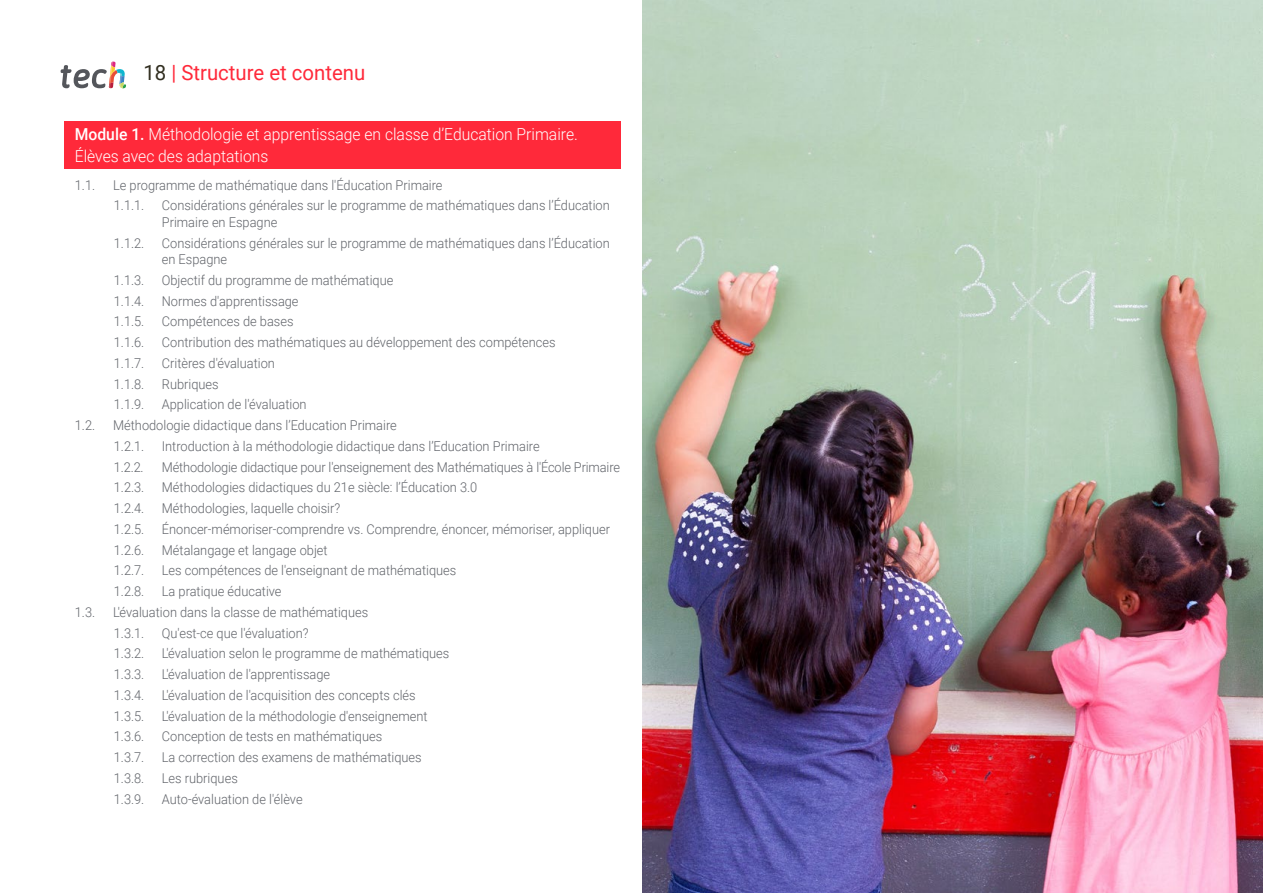
<style>
.page{position:relative;width:1263px;height:893px;background:#fff}
.page>*{position:absolute;margin:0;border:0;box-sizing:border-box;transform-origin:0 0}
.t1{font:21px "Roboto";color:#ff293a}
.t2{font:300 16.5px/22.5px "Roboto";color:#fff;scale:.95 1}
.t3{font:300 13.5px/20.7px "Roboto";color:#61646a;scale:.95 1}
.s1{color:#312e20}
.s2{font-weight:500}
</style>
<div class="page">
<div style="left:64px;top:121px;width:557px;height:48px;background:#ff293a"></div>
<img style="left:642px;top:0;width:621px;height:893px">
<svg style="left:61px;top:62px;width:65px;height:27px"></svg>
<h1 class="t1" style="left:144px;top:57px;width:223px"><span class="s1">18</span> | Structure et contenu</h1>
<p class="t2" style="left:75px;top:122px;width:531px"><span class="s2">Module 1.</span> Méthodologie et apprentissage en classe d’Education Primaire.<br>Élèves avec des adaptations</p>
<p class="t3" style="left:75px;top:174px;width:23px">1.1.</p>
<p class="t3" style="left:113px;top:174px;width:348px">Le programme de mathématique dans l'Éducation Primaire<br>1.1.1.</p>
<p class="t3" style="left:162px;top:197px;width:473px;line-height:16.5px">Considérations générales sur le programme de mathématiques dans l’Éducation<br>Primaire en Espagne</p>
<p class="t3" style="left:114px;top:232px;width:34px">1.1.2.</p>
<p class="t3" style="left:162px;top:234px;width:473px;line-height:16.5px">Considérations générales sur le programme de mathématiques dans l’Éducation en Espagne</p>
<p class="t3" style="left:114px;top:269px;width:34px">1.1.3.</p>
<p class="t3" style="left:162px;top:269px;width:245px">Objectif du programme de mathématique</p>
<p class="t3" style="left:114px;top:290px;width:34px">1.1.4.</p>
<p class="t3" style="left:162px;top:290px;width:145px">Normes d'apprentissage</p>
<p class="t3" style="left:114px;top:311px;width:34px">1.1.5.</p>
<p class="t3" style="left:162px;top:311px;width:140px">Compétences de bases</p>
<p class="t3" style="left:114px;top:331px;width:34px">1.1.6.</p>
<p class="t3" style="left:162px;top:331px;width:416px">Contribution des mathématiques au développement des compétences</p>
<p class="t3" style="left:114px;top:352px;width:34px">1.1.7.</p>
<p class="t3" style="left:162px;top:352px;width:121px">Critères d'évaluation</p>
<p class="t3" style="left:114px;top:373px;width:34px">1.1.8.</p>
<p class="t3" style="left:162px;top:373px;width:61px">Rubriques</p>
<p class="t3" style="left:114px;top:394px;width:34px">1.1.9.</p>
<p class="t3" style="left:162px;top:394px;width:154px">Application de l'évaluation</p>
<p class="t3" style="left:75px;top:414px;width:23px">1.2.</p>
<p class="t3" style="left:113px;top:414px;width:300px">Méthodologie didactique dans l’Education Primaire<br>1.2.1.</p>
<p class="t3" style="left:162px;top:435px;width:399px">Introduction à la méthodologie didactique dans l’Education Primaire</p>
<p class="t3" style="left:114px;top:456px;width:33px">1.2.2.</p>
<p class="t3" style="left:162px;top:456px;width:484px">Méthodologie didactique pour l'enseignement des Mathématiques à l'École Primaire</p>
<p class="t3" style="left:114px;top:477px;width:34px">1.2.3.</p>
<p class="t3" style="left:162px;top:477px;width:334px">Méthodologies didactiques du 21e siècle: l’Éducation 3.0</p>
<p class="t3" style="left:114px;top:497px;width:34px">1.2.4.</p>
<p class="t3" style="left:162px;top:497px;width:189px">Méthodologies, laquelle choisir?</p>
<p class="t3" style="left:114px;top:518px;width:34px">1.2.5.</p>
<p class="t3" style="left:162px;top:518px;width:473px">Énoncer-mémoriser-comprendre vs. Comprendre, énoncer, mémoriser, appliquer</p>
<p class="t3" style="left:114px;top:539px;width:34px">1.2.6.</p>
<p class="t3" style="left:162px;top:539px;width:176px">Métalangage et langage objet</p>
<p class="t3" style="left:114px;top:560px;width:34px">1.2.7.</p>
<p class="t3" style="left:162px;top:560px;width:311px">Les compétences de l'enseignant de mathématiques</p>
<p class="t3" style="left:114px;top:580px;width:34px">1.2.8.</p>
<p class="t3" style="left:162px;top:580px;width:128px">La pratique éducative</p>
<p class="t3" style="left:75px;top:601px;width:23px">1.3.</p>
<p class="t3" style="left:113px;top:601px;width:270px">L'évaluation dans la classe de mathématiques<br>1.3.1.</p>
<p class="t3" style="left:162px;top:622px;width:156px">Qu'est-ce que l'évaluation?</p>
<p class="t3" style="left:114px;top:643px;width:34px">1.3.2.</p>
<p class="t3" style="left:162px;top:643px;width:304px">L'évaluation selon le programme de mathématiques</p>
<p class="t3" style="left:114px;top:663px;width:34px">1.3.3.</p>
<p class="t3" style="left:162px;top:663px;width:179px">L'évaluation de l'apprentissage</p>
<p class="t3" style="left:114px;top:684px;width:34px">1.3.4.</p>
<p class="t3" style="left:162px;top:684px;width:269px">L'évaluation de l'acquisition des concepts clés</p>
<p class="t3" style="left:114px;top:705px;width:34px">1.3.5.</p>
<p class="t3" style="left:162px;top:705px;width:281px">L'évaluation de la méthodologie d'enseignement</p>
<p class="t3" style="left:114px;top:726px;width:34px">1.3.6.</p>
<p class="t3" style="left:162px;top:726px;width:234px">Conception de tests en mathématiques</p>
<p class="t3" style="left:114px;top:746px;width:34px">1.3.7.</p>
<p class="t3" style="left:162px;top:746px;width:275px">La correction des examens de mathématiques</p>
<p class="t3" style="left:114px;top:767px;width:34px">1.3.8.</p>
<p class="t3" style="left:162px;top:767px;width:81px">Les rubriques</p>
<p class="t3" style="left:114px;top:788px;width:34px">1.3.9.</p>
<p class="t3" style="left:162px;top:788px;width:150px">Auto-évaluation de l'élève</p>
</div>
